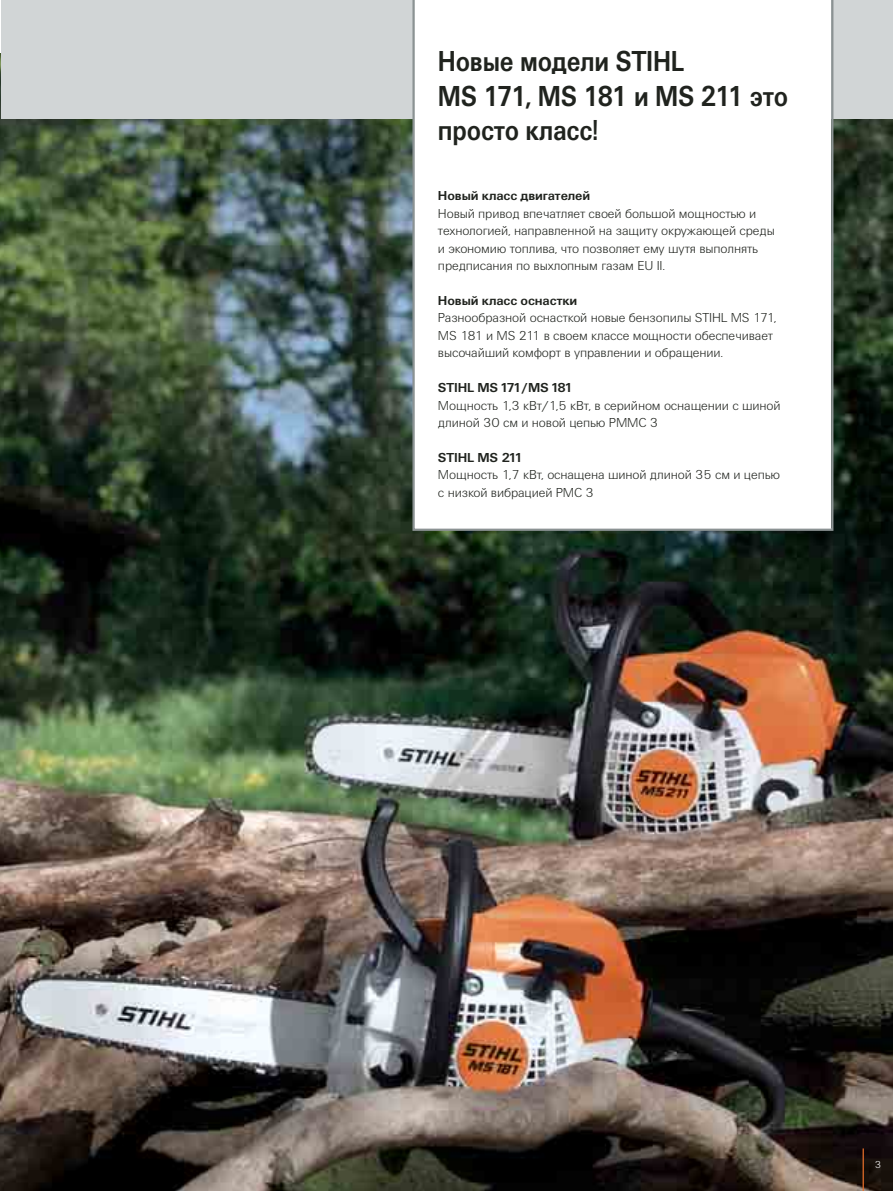
<style>
.page{position:relative;width:893px;height:1191px;background:#fff}
.page>*{position:absolute;margin:0;border:0;box-sizing:border-box;transform-origin:0 0}
.t1{font:700 30px/34.5px "U001 TCY";letter-spacing:-.01em;color:#20231e;scale:.85 1}
.t2{font:300 13.5px/17.4px "U001 TCY";letter-spacing:-.01em;color:#20231e}
.t3{font:700 13.5px "U001 TCY";letter-spacing:-.01em;color:#20231e}
.t4{font:300 10.5px "U001 TCY";color:#fff}
</style>
<div class="page">
<img style="left:1px;top:119px;width:892px;height:1071px">
<div style="left:1px;top:0;width:892px;height:119px;background:#d1d5d6"></div>
<hr style="left:863px;top:1148px;width:1px;height:42px;background:#e16c29">
<svg style="left:412px;top:0;width:421px;height:531px"></svg>
<h1 class="t1" style="left:438px;top:47px;width:413px">Новые модели STIHL<br>MS 171, MS 181 и MS 211 это просто класс!</h1>
<p class="t3" style="left:438px;top:191px;width:154px">Новый класс двигателей</p>
<p class="t2" style="left:438px;top:206px;width:338px">Новый привод впечатляет своей большой мощностью и технологией, направленной на защиту окружающей среды и экономию топлива, что позволяет ему шутя выполнять предписания по выхлопным газам EU II.</p>
<p class="t3" style="left:438px;top:296px;width:141px">Новый класс оснастки</p>
<p class="t2" style="left:438px;top:310px;width:340px">Разнообразной оснасткой новые бензопилы STIHL MS 171,<br>MS 181 и MS 211 в своем классе мощности обеспечивает высочайший комфорт в управлении и обращении.</p>
<p class="t3" style="left:438px;top:383px;width:137px">STIHL MS 171/MS 181</p>
<p class="t2" style="left:438px;top:397px;width:344px">Мощность 1,3 кВт/1,5 кВт, в серийном оснащении с шиной длиной 30 см и новой цепью PMMC 3</p>
<p class="t3" style="left:438px;top:453px;width:86px">STIHL MS 211</p>
<p class="t2" style="left:438px;top:467px;width:344px">Мощность 1,7 кВт, оснащена шиной длиной 35 см и цепью с низкой вибрацией PMC 3</p>
<p class="t4" style="left:875px;top:1161px;width:8px">3</p>
</div>
